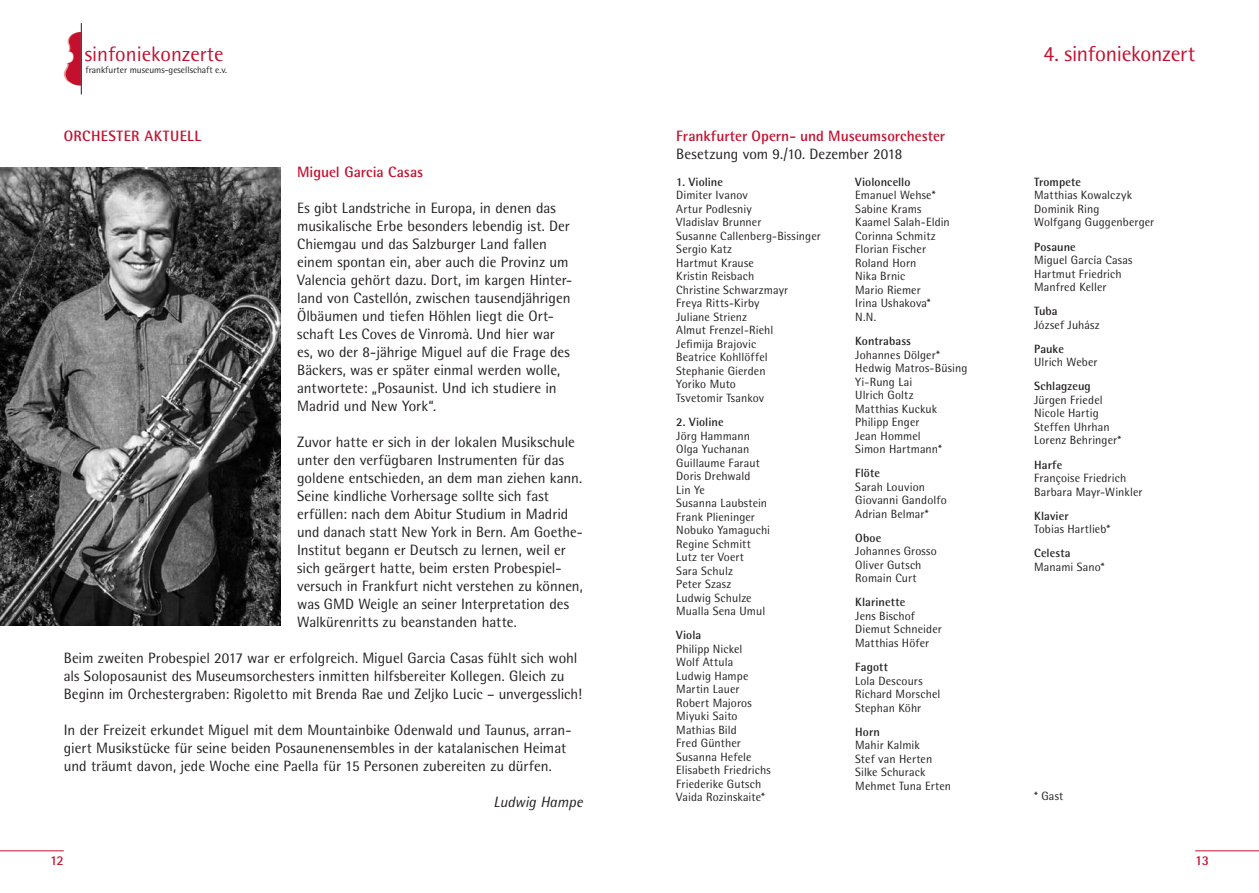
<style>
.page{position:relative;width:1259px;height:893px;background:#fff}
.page>*{position:absolute;margin:0;border:0;box-sizing:border-box;transform-origin:0 0}
.t1{font:21.75px "Rotis Semi Sans";letter-spacing:-.015em;color:#c3102f}
.t2{font:21px "Rotis Semi Sans";color:#c3102f}
.t3{font:15px/18px "Rotis Semi Sans";color:#231f20}
.t4{font:700 15px "Rotis Semi Sans";color:#c3102f}
.t5{font:700 15px "Rotis Semi Sans";letter-spacing:.03em;color:#c3102f}
.t6{font:italic 15px "Rotis Semi Sans";letter-spacing:-.005em;color:#231f20}
.t7{font:700 13.5px "Rotis Sans Serif";color:#c3102f}
.t8{font:700 13.5px "Rotis Semi Sans";color:#c3102f}
.t9{font:12px/13.5px "Rotis Semi Sans";letter-spacing:.01em;color:#231f20}
.t10{font:700 12px "Rotis Semi Sans";letter-spacing:.01em;color:#231f20}
.t11{font:9.45px "Rotis Semi Sans";color:#231f20}
</style>
<div class="page">
<hr style="left:0;top:850px;width:64px;height:1px;background:#c3102f">
<hr style="left:1195px;top:850px;width:64px;height:1px;background:#c3102f">
<svg style="left:64px;top:32px;width:17px;height:54px"></svg>
<hr style="left:81px;top:23px;width:1px;height:71px;background:#231f20">
<img style="left:0;top:168px;width:280px;height:457px">
<h2 class="t2" style="left:85px;top:42px;width:140px">sinfoniekonzerte</h2>
<p class="t11" style="left:86px;top:65px;width:143px">frankfurter museums-gesellschaft e.v.</p>
<p class="t5" style="left:64px;top:127px;width:139px">ORCHESTER AKTUELL</p>
<p class="t4" style="left:297px;top:163px;width:128px">Miguel Garcia Casas</p>
<p class="t3" style="left:297px;top:199px;width:277px">Es gibt Landstriche in Europa, in denen das musikalische Erbe besonders lebendig ist. Der Chiemgau und das Salzburger Land fallen einem spontan ein, aber auch die Provinz um Valencia gehört dazu. Dort, im kargen Hinter&shy;land von Castellón, zwischen tausendjährigen Ölbäumen und tiefen Höhlen liegt die Ort&shy;schaft Les Coves de Vinromà. Und hier war es, wo der 8-jährige Miguel auf die Frage des Bäckers, was er später einmal werden wolle, antwortete: „Posaunist. Und ich studiere in Madrid und New York“.</p>
<p class="t3" style="left:297px;top:433px;width:287px">Zuvor hatte er sich in der lokalen Musikschule unter den verfügbaren Instrumenten für das goldene entschieden, an dem man ziehen kann.<br>Seine kindliche Vorhersage sollte sich fast erfüllen: nach dem Abitur Studium in Madrid und danach statt New York in Bern. Am Goethe-- Institut begann er Deutsch zu lernen, weil er sich geärgert hatte, beim ersten Probespiel&shy;versuch in Frankfurt nicht verstehen zu können, was GMD Weigle an seiner Interpretation des Walkürenritts zu beanstanden hatte.</p>
<p class="t3" style="left:64px;top:649px;width:519px">Beim zweiten Probespiel 2017 war er erfolgreich. Miguel Garcia Casas fühlt sich wohl als Soloposaunist des Museumsorchesters inmitten hilfsbereiter Kollegen. Gleich zu<br>Beginn im Orchestergraben: Rigoletto mit Brenda Rae und Zeljko Lucic – unvergesslich!</p>
<p class="t3" style="left:64px;top:721px;width:509px">In der Freizeit erkundet Miguel mit dem Mountainbike Odenwald und Taunus, arran&shy;giert Musikstücke für seine beiden Posaunenensembles in der katalanischen Heimat und träumt davon, jede Woche eine Paella für 15 Personen zubereiten zu dürfen.</p>
<p class="t6" style="left:493px;top:793px;width:91px">Ludwig Hampe</p>
<p class="t4" style="left:676px;top:126px;width:270px">Frankfurter Opern- und Museumsorchester</p>
<p class="t3" style="left:676px;top:145px;width:227px">Besetzung vom 9./10. Dezember 2018</p>
<p class="t10" style="left:676px;top:174px;width:48px">1. Violine</p>
<p class="t9" style="left:676px;top:188px;width:146px">Dimiter Ivanov<br>Artur Podlesniy<br>Vladislav Brunner<br>Susanne Callenberg-Bissinger<br>Sergio Katz<br>Hartmut Krause<br>Kristin Reisbach<br>Christine Schwarzmayr<br>Freya Ritts-Kirby<br>Juliane Strienz<br>Almut Frenzel-Riehl<br>Jefimija Brajovic<br>Beatrice Kohllöffel<br>Stephanie Gierden<br>Yoriko Muto<br>Tsvetomir Tsankov</p>
<p class="t10" style="left:676px;top:415px;width:49px">2. Violine</p>
<p class="t9" style="left:676px;top:429px;width:95px">Jörg Hammann<br>Olga Yuchanan<br>Guillaume Faraut<br>Doris Drehwald<br>Lin Ye<br>Susanna Laubstein<br>Frank Plieninger<br>Nobuko Yamaguchi<br>Regine Schmitt<br>Lutz ter Voert<br>Sara Schulz<br>Peter Szasz<br>Ludwig Schulze<br>Mualla Sena Umul</p>
<p class="t10" style="left:676px;top:628px;width:27px">Viola</p>
<p class="t9" style="left:676px;top:642px;width:96px">Philipp Nickel<br>Wolf Attula<br>Ludwig Hampe<br>Martin Lauer<br>Robert Majoros<br>Miyuki Saito<br>Mathias Bild<br>Fred Günther<br>Susanna Hefele<br>Elisabeth Friedrichs<br>Friederike Gutsch<br>Vaida Rozinskaite*</p>
<p class="t10" style="left:855px;top:174px;width:57px">Violoncello</p>
<p class="t9" style="left:855px;top:188px;width:96px">Emanuel Wehse*<br>Sabine Krams<br>Kaamel Salah-Eldin<br>Corinna Schmitz<br>Florian Fischer<br>Roland Horn<br>Nika Brnic<br>Mario Riemer<br>Irina Ushakova*<br>N.N.</p>
<p class="t10" style="left:855px;top:334px;width:57px">Kontrabass</p>
<p class="t9" style="left:855px;top:348px;width:114px">Johannes Dölger*<br>Hedwig Matros-Büsing<br>Yi-Rung Lai<br>Ulrich Goltz<br>Matthias Kuckuk<br>Philipp Enger<br>Jean Hommel<br>Simon Hartmann*</p>
<p class="t10" style="left:855px;top:466px;width:26px">Flöte</p>
<p class="t9" style="left:855px;top:480px;width:93px">Sarah Louvion<br>Giovanni Gandolfo<br>Adrian Belmar*</p>
<p class="t10" style="left:855px;top:530px;width:27px">Oboe</p>
<p class="t9" style="left:855px;top:544px;width:83px">Johannes Grosso<br>Oliver Gutsch<br>Romain Curt</p>
<p class="t10" style="left:855px;top:595px;width:52px">Klarinette</p>
<p class="t9" style="left:855px;top:609px;width:88px">Jens Bischof<br>Diemut Schneider<br>Matthias Höfer</p>
<p class="t10" style="left:855px;top:660px;width:34px">Fagott</p>
<p class="t9" style="left:855px;top:674px;width:87px">Lola Descours<br>Richard Morschel<br>Stephan Köhr</p>
<p class="t10" style="left:855px;top:724px;width:26px">Horn</p>
<p class="t9" style="left:855px;top:738px;width:97px">Mahir Kalmik<br>Stef van Herten<br>Silke Schurack<br>Mehmet Tuna Erten</p>
<h1 class="t1" style="left:1043px;top:41px;width:153px">4. sinfoniekonzert</h1>
<p class="t10" style="left:1034px;top:174px;width:48px">Trompete</p>
<p class="t9" style="left:1034px;top:188px;width:121px">Matthias Kowalczyk<br>Dominik Ring<br>Wolfgang Guggenberger</p>
<p class="t10" style="left:1034px;top:239px;width:43px">Posaune</p>
<p class="t9" style="left:1034px;top:253px;width:100px">Miguel García Casas<br>Hartmut Friedrich<br>Manfred Keller</p>
<p class="t10" style="left:1034px;top:304px;width:25px">Tuba</p>
<p class="t9" style="left:1034px;top:318px;width:67px">József Juhász</p>
<p class="t10" style="left:1034px;top:341px;width:31px">Pauke</p>
<p class="t9" style="left:1034px;top:355px;width:65px">Ulrich Weber</p>
<p class="t10" style="left:1034px;top:379px;width:58px">Schlagzeug</p>
<p class="t9" style="left:1034px;top:393px;width:89px">Jürgen Friedel<br>Nicole Hartig<br>Steffen Uhrhan<br>Lorenz Behringer*</p>
<p class="t10" style="left:1034px;top:457px;width:30px">Harfe</p>
<p class="t9" style="left:1034px;top:471px;width:110px">Françoise Friedrich<br>Barbara Mayr-Winkler</p>
<p class="t10" style="left:1034px;top:508px;width:36px">Klavier</p>
<p class="t9" style="left:1034px;top:522px;width:77px">Tobias Hartlieb*</p>
<p class="t10" style="left:1034px;top:546px;width:38px">Celesta</p>
<p class="t9" style="left:1034px;top:560px;width:72px">Manami Sano*</p>
<p class="t9" style="left:1034px;top:789px;width:31px">* Gast</p>
<p class="t7" style="left:50px;top:852px;width:15px">12</p>
<p class="t8" style="left:1195px;top:852px;width:15px">13</p>
</div>
